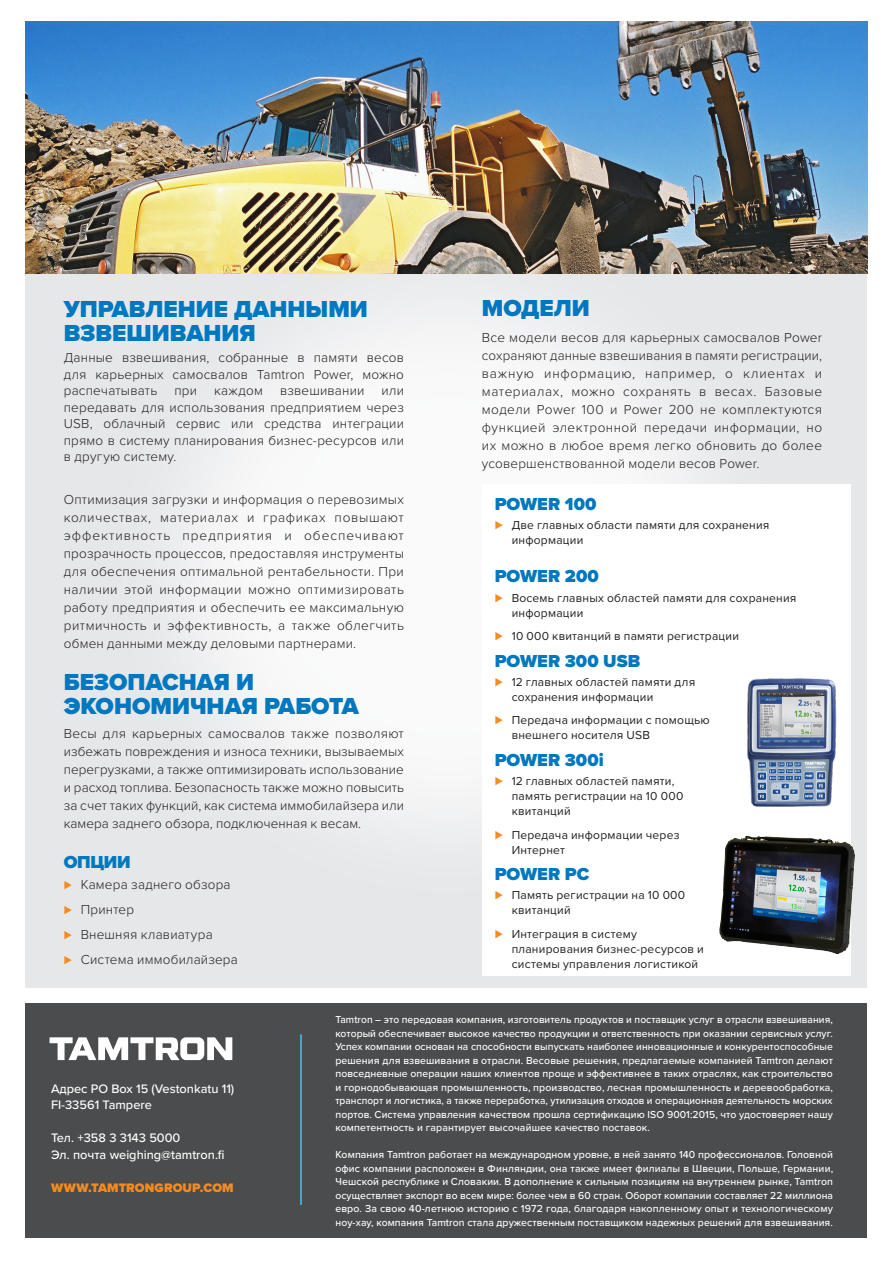
<style>
.page{position:relative;width:893px;height:1263px;background:#fff}
.page>*{position:absolute;margin:0;border:0;box-sizing:border-box;transform-origin:0 0}
.Headline_28pt{font:900 24px/24px "Proxima Nova";color:#0078c0}
.Subheading{font:900 18px "Proxima Nova";color:#0078c0}
.Bodytext{font:300 13.5px/18px "Proxima Nova";letter-spacing:.015em;color:#231f20;text-align:justify}
.Headline_28pt-2{font:300 13.5px/16.5px "Proxima Nova";letter-spacing:.015em;color:#231f20;text-align:justify}
.t1{font:500 12.75px "Proxima Nova";color:#fff}
.t2{font:900 12.75px "Proxima Nova";letter-spacing:.01em;color:#f68b1f}
.t3{font:12px/15px "Proxima Nova";letter-spacing:.02em;color:#231f20}
.t4{font:500 10.5px/13.5px "Proxima Nova";letter-spacing:.01em;color:#fff;text-align:justify}
.s1{font-weight:900;color:#f68b1f}
.s2{font-weight:900;font-size:13.5px;color:#f68b1f}
</style>
<div class="page">
<img style="left:26px;top:273px;width:841px;height:706px">
<div style="left:26px;top:1003px;width:841px;height:234px;background:#4b4c4d"></div>
<hr style="left:300px;top:1034px;width:2px;height:171px;background:#40c7f4">
<svg style="left:50px;top:1037px;width:182px;height:23px"></svg>
<img style="left:26px;top:21px;width:841px;height:252px">
<div style="left:482px;top:484px;width:368px;height:491px;background:#fff"></div>
<img style="left:747px;top:678px;width:90px;height:129px">
<img style="left:719px;top:836px;width:137px;height:118px">
<p class="Headline_28pt" style="left:64px;top:297px;width:306px">УПРАВЛЕНИЕ ДАННЫМИ<br>ВЗВЕШИВАНИЯ</p>
<p class="Headline_28pt-2" style="left:64px;top:349px;width:342px">Данные взвешивания, собранные в памяти весов для карьерных самосвалов Tamtron Power, можно распечатывать</p>
<p class="Headline_28pt-2" style="left:174px;top:382px;width:24px">при</p>
<p class="Headline_28pt-2" style="left:214px;top:382px;width:50px">каждом</p>
<p class="Headline_28pt-2" style="left:280px;top:382px;width:86px">взвешивании</p>
<p class="Headline_28pt-2" style="left:64px;top:382px;width:342px;text-indent:318px">или передавать для использования предприятием через USB, облачный сервис или средства интеграции прямо в систему планирования бизнес-ресурсов или в другую систему.</p>
<p class="Bodytext" style="left:64px;top:490px;width:342px">Оптимизация загрузки и информация о перевозимых количествах, материалах и графиках повышают эффективность предприятия и обеспечивают прозрачность процессов, предоставляя инструменты для обеспечения оптимальной рентабельности. При наличии этой информации можно оптимизировать работу предприятия и обеспечить ее максимальную ритмичность и эффективность, а также облегчить обмен данными между деловыми партнерами.</p>
<p class="Headline_28pt" style="left:64px;top:670px;width:297px">БЕЗОПАСНАЯ И<br>ЭКОНОМИЧНАЯ РАБОТА</p>
<p class="Bodytext" style="left:64px;top:724px;width:342px">Весы для карьерных самосвалов также позволяют избежать повреждения и износа техники, вызываемых перегрузками, а также оптимизировать использование и расход топлива. Безопасность также можно повысить за счет таких функций, как система иммобилайзера или камера заднего обзора, подключенная к весам.</p>
<p class="Subheading" style="left:64px;top:849px;width:68px">ОПЦИИ</p>
<p class="Bodytext" style="left:64px;top:875px;width:168px"><span class="s1">⊲</span> Камера заднего обзора</p>
<p class="Bodytext" style="left:64px;top:900px;width:72px"><span class="s1">⊲</span> Принтер</p>
<p class="Bodytext" style="left:64px;top:925px;width:150px"><span class="s1">⊲</span> Внешняя клавиатура</p>
<p class="Bodytext" style="left:64px;top:950px;width:176px"><span class="s1">⊲</span> Система иммобилайзера</p>
<p class="Headline_28pt" style="left:482px;top:296px;width:109px">МОДЕЛИ</p>
<p class="Bodytext" style="left:482px;top:328px;width:342px">Все модели весов для карьерных самосвалов Power сохраняют данные взвешивания в памяти регистрации, важную информацию, например, о клиентах и материалах, можно сохранять в весах. Базовые модели Power 100 и Power 200 не комплектуются функцией электронной передачи информации, но их можно в любое время легко обновить до более усовершенствованной модели весов Power.</p>
<p class="Subheading" style="left:495px;top:490px;width:103px">POWER 100</p>
<p class="t3" style="left:512px;top:517px;width:259px;text-indent:-17px"><span class="s2">⊲</span> Две главных области памяти для сохранения информации</p>
<p class="Subheading" style="left:495px;top:563px;width:106px">POWER 200</p>
<p class="t3" style="left:512px;top:589px;width:286px;text-indent:-17px"><span class="s2">⊲</span> Восемь главных областей памяти для сохранения информации</p>
<p class="t3" style="left:495px;top:628px;width:246px"><span class="s2">⊲</span> 10 000 квитанций в памяти регистрации</p>
<p class="Subheading" style="left:495px;top:647px;width:147px">POWER 300 USB</p>
<p class="t3" style="left:512px;top:674px;width:185px;text-indent:-17px"><span class="s2">⊲</span> 12 главных областей памяти для сохранения информации</p>
<p class="t3" style="left:512px;top:712px;width:200px;text-indent:-17px"><span class="s2">⊲</span> Передача информации с помощью внешнего носителя USB</p>
<p class="Subheading" style="left:495px;top:746px;width:111px">POWER 300i</p>
<p class="t3" style="left:512px;top:773px;width:173px;text-indent:-17px"><span class="s2">⊲</span> 12 главных областей памяти, память регистрации на 10 000 квитанций</p>
<p class="t3" style="left:512px;top:826px;width:169px;text-indent:-17px"><span class="s2">⊲</span> Передача информации через<br>Интернет</p>
<p class="Subheading" style="left:495px;top:861px;width:96px">POWER PC</p>
<p class="t3" style="left:512px;top:887px;width:175px;text-indent:-17px"><span class="s2">⊲</span> Память регистрации на 10 000 квитанций</p>
<p class="t3" style="left:512px;top:926px;width:194px;text-indent:-17px"><span class="s2">⊲</span> Интеграция в систему планирования бизнес-ресурсов и системы управления логистикой</p>
<p class="t1" style="left:51px;top:1079px;width:185px">Адрес PO Box 15 (Vestonkatu 11)</p>
<p class="t1" style="left:51px;top:1095px;width:102px">FI-33561 Tampere</p>
<p class="t1" style="left:51px;top:1128px;width:131px">Тел. +358 3 3143 5000</p>
<p class="t1" style="left:51px;top:1145px;width:175px">Эл. почта weighing@tamtron.fi</p>
<p class="t2" style="left:51px;top:1178px;width:184px">WWW.TAMTRONGROUP.COM</p>
<p class="t4" style="left:335px;top:1012px;width:499px">Tamtron – это передовая компания, изготовитель продуктов и поставщик услуг в отрасли взвешивания, который обеспечивает высокое качество продукции и ответственность при оказании сервисных услуг.<br>Успех компании основан на способности выпускать наиболее инновационные и конкурентоспособные решения для взвешивания в отрасли. Весовые решения, предлагаемые компанией Tamtron делают повседневные операции наших клиентов проще и эффективнее в таких отраслях, как строительство и горнодобывающая промышленность, производство, лесная промышленность и деревообработка, транспорт и логистика, а также переработка, утилизация отходов и операционная деятельность морских портов. Система управления качеством прошла сертификацию ISO 9001:2015, что удостоверяет нашу компетентность и гарантирует высочайшее качество поставок.</p>
<p class="t4" style="left:335px;top:1147px;width:499px">Компания Tamtron работает на международном уровне, в ней занято 140 профессионалов. Головной офис компании расположен в Финляндии, она также имеет филиалы в Швеции, Польше, Германии, Чешской республике и Словакии. В дополнение к сильным позициям на внутреннем рынке, Tamtron осуществляет экспорт во всем мире: более чем в 60 стран. Оборот компании составляет 22 миллиона евро. За свою 40-летнюю историю с 1972 года, благодаря накопленному опыт и технологическому ноу-хау, компания Tamtron стала дружественным поставщиком надежных решений для взвешивания.</p>
</div>
